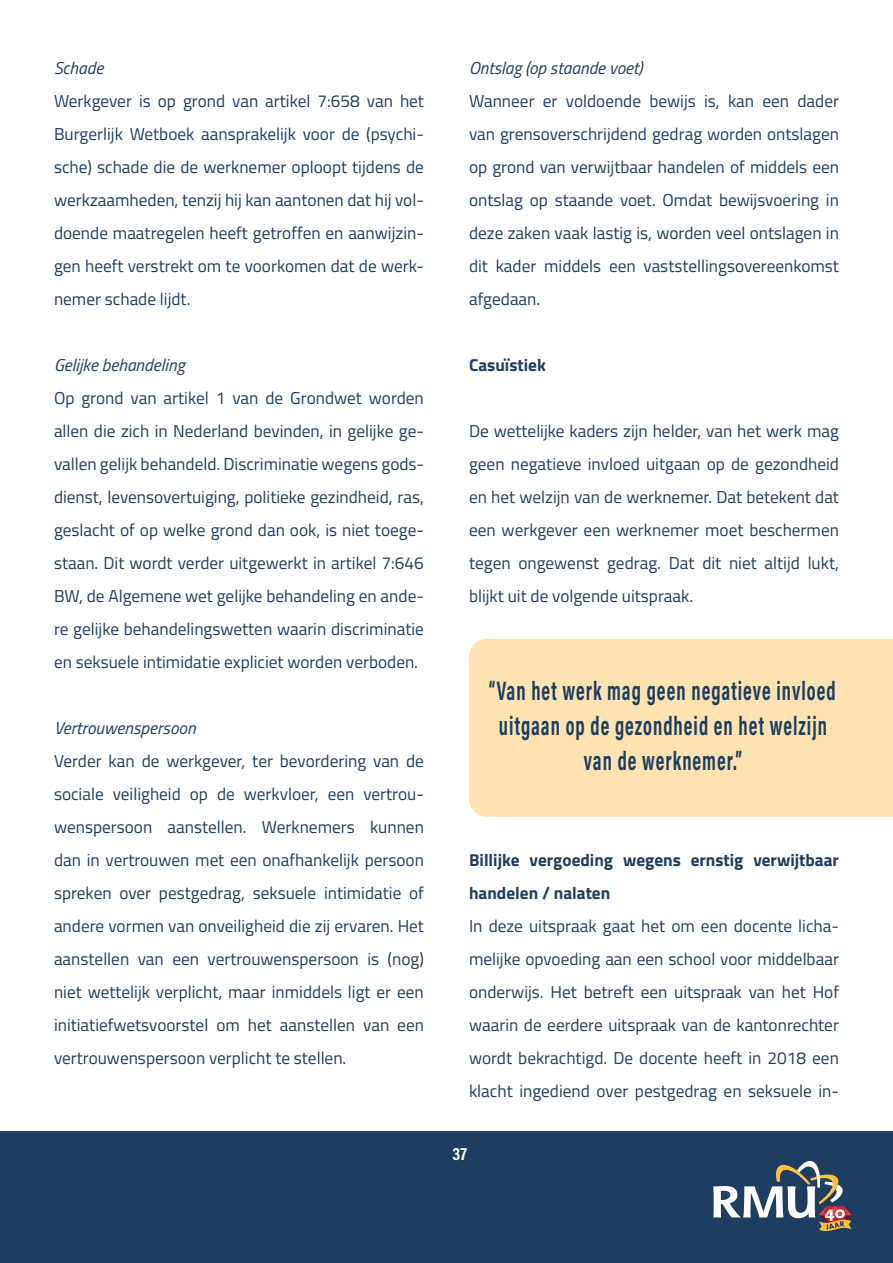
<style>
.page{position:relative;width:893px;height:1263px;background:#fff}
.page>*{position:absolute;margin:0;border:0;box-sizing:border-box;transform-origin:0 0}
.t1{font:700 27px/34.5px "Acumin Pro Cond";letter-spacing:.05em;color:#1d3e62;text-align:center;scale:.73 1}
.t2{font:700 18px "Acumin Pro Cond";color:#fff}
.t3{font:17.25px/33px "Titillium Web";color:#1d3e62;text-align:justify}
.t4{font:700 17.25px/33px "Titillium Web";color:#1d3e62}
.t5{font:italic 17.25px "Titillium Web";color:#1d3e62}
</style>
<div class="page">
<div style="left:469px;top:639px;width:424px;height:178px;background:#fee3b1"></div>
<div style="left:0;top:1131px;width:893px;height:132px;background:#1d3e62"></div>
<svg style="left:713px;top:1161px;width:139px;height:71px"></svg>
<p class="t5" style="left:54px;top:55px;width:51px">Schade</p>
<p class="t3" style="left:54px;top:83px;width:371px">Werkgever is op grond van artikel 7:658 van het Burgerlijk Wetboek aansprakelijk voor de (psychi&shy;sche) schade die de werknemer oploopt tijdens de werkzaamheden, tenzij hij kan aantonen dat hij vol&shy;doende maatregelen heeft getroffen en aanwijzin&shy;gen heeft verstrekt om te voorkomen dat de werk&shy;nemer schade lijdt.</p>
<p class="t5" style="left:54px;top:352px;width:132px">Gelijke behandeling</p>
<p class="t3" style="left:54px;top:380px;width:371px">Op grond van artikel 1 van de Grondwet worden allen die zich in Nederland bevinden, in gelijke ge&shy;vallen gelijk behandeld. Discriminatie wegens gods&shy;dienst, levensovertuiging, politieke gezindheid, ras, geslacht of op welke grond dan ook, is niet toege&shy;staan. Dit wordt verder uitgewerkt in artikel 7:646<br>BW, de Algemene wet gelijke behandeling en ande&shy;re gelijke behandelingswetten waarin discriminatie en seksuele intimidatie expliciet worden verboden.</p>
<p class="t5" style="left:54px;top:715px;width:143px">Vertrouwenspersoon</p>
<p class="t3" style="left:54px;top:743px;width:371px">Verder kan de werkgever, ter bevordering van de sociale veiligheid op de werkvloer, een vertrou&shy;wenspersoon aanstellen. Werknemers kunnen dan in vertrouwen met een onafhankelijk persoon spreken over pestgedrag, seksuele intimidatie of andere vormen van onveiligheid die zij ervaren. Het aanstellen van een vertrouwenspersoon is (nog) niet wettelijk verplicht, maar inmiddels ligt er een initiatiefwetsvoorstel om het aanstellen van een vertrouwenspersoon verplicht te stellen.</p>
<p class="t5" style="left:469px;top:55px;width:175px">Ontslag (op staande voet)</p>
<p class="t3" style="left:469px;top:83px;width:371px">Wanneer er voldoende bewijs is, kan een dader van grensoverschrijdend gedrag worden ontslagen op grond van verwijtbaar handelen of middels een ontslag op staande voet. Omdat bewijsvoering in deze zaken vaak lastig is, worden veel ontslagen in dit kader middels een vaststellingsovereenkomst afgedaan.</p>
<p class="t4" style="left:469px;top:347px;width:78px">Casuïstiek</p>
<p class="t3" style="left:469px;top:413px;width:371px">De wettelijke kaders zijn helder, van het werk mag geen negatieve invloed uitgaan op de gezondheid en het welzijn van de werknemer. Dat betekent dat een werkgever een werknemer moet beschermen tegen ongewenst gedrag. Dat dit niet altijd lukt, blijkt uit de volgende uitspraak.</p>
<h1 class="t1" style="left:489px;top:673px;width:477px">“Van het werk mag geen negatieve invloed uitgaan op de gezondheid en het welzijn van de werknemer.”</h1>
<p class="t4" style="left:469px;top:842px;width:371px">Billijke vergoeding wegens ernstig verwijtbaar handelen / nalaten</p>
<p class="t3" style="left:469px;top:908px;width:371px">In deze uitspraak gaat het om een docente licha&shy;melijke opvoeding aan een school voor middelbaar onderwijs. Het betreft een uitspraak van het Hof waarin de eerdere uitspraak van de kantonrechter wordt bekrachtigd. De docente heeft in 2018 een klacht ingediend over pestgedrag en seksuele in-</p>
<p class="t2" style="left:452px;top:1142px;width:16px">37</p>
</div>
